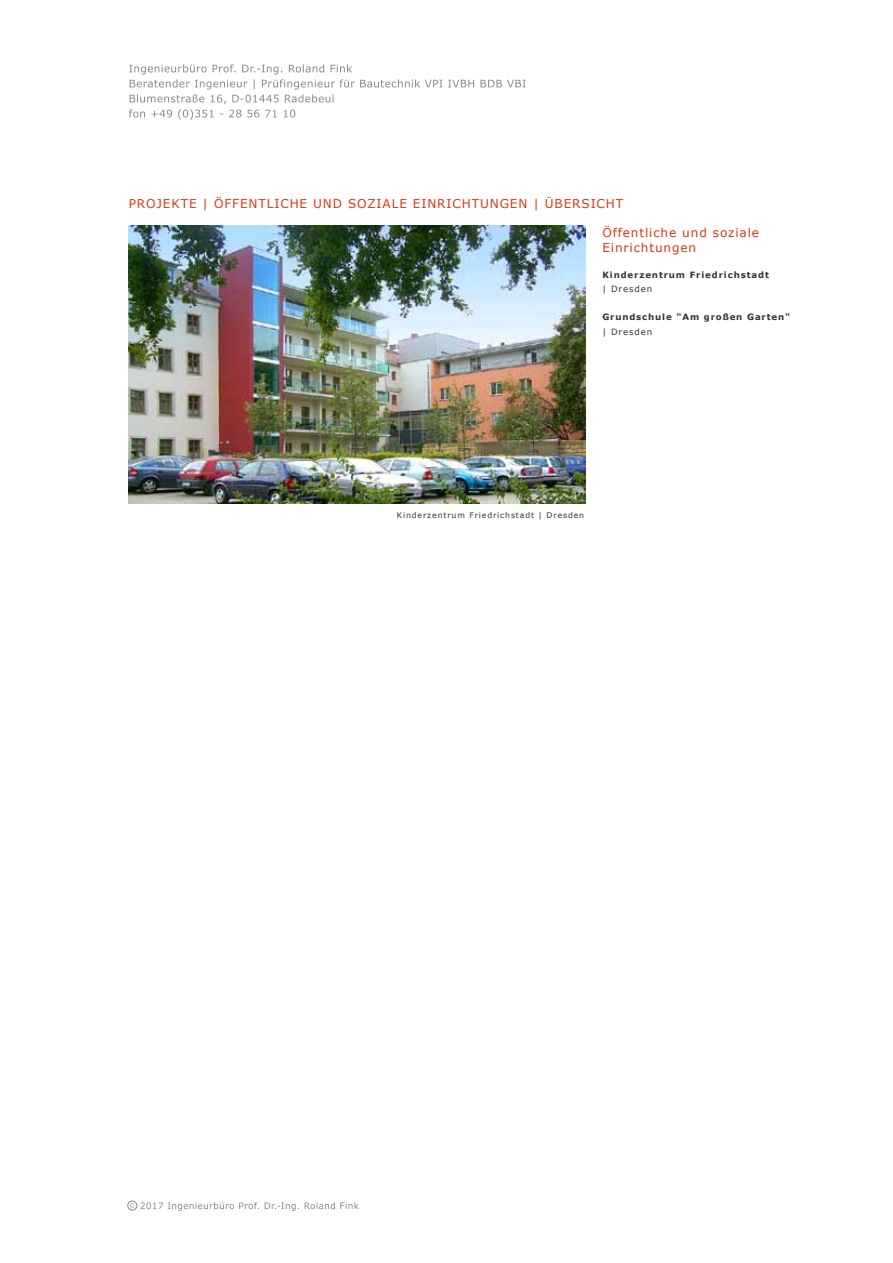
<style>
.page{position:relative;width:893px;height:1263px;background:#fff}
.page>*{position:absolute;margin:0;border:0;box-sizing:border-box;transform-origin:0 0}
.t1{font:12.15px/14.7px "Verdana";letter-spacing:.07em;color:#d83811}
.t2{font:700 8.7px "Verdana";letter-spacing:.1em;color:#333}
.t3{font:8.7px "Verdana";letter-spacing:.1em;color:#333}
.t4{font:7.8px "Verdana";letter-spacing:.11em;color:#333}
</style>
<div class="page">
<svg style="left:129px;top:64px;width:397px;height:55px"></svg>
<svg style="left:141px;top:1202px;width:218px;height:9px"></svg>
<div style="left:128px;top:1201px;width:9px;height:9px;border:1px solid #87888a;border-radius:50%"></div>
<svg style="left:130px;top:1203px;width:4px;height:5px"></svg>
<img style="left:129px;top:225px;width:456px;height:278px">
<p class="t1" style="left:129px;top:196px;width:496px">PROJEKTE | ÖFFENTLICHE UND SOZIALE EINRICHTUNGEN | ÜBERSICHT</p>
<p class="t1" style="left:602px;top:226px;width:158px">Öffentliche und soziale<br>Einrichtungen</p>
<p class="t2" style="left:602px;top:269px;width:168px">Kinderzentrum Friedrichstadt</p>
<p class="t3" style="left:602px;top:284px;width:51px">| Dresden</p>
<p class="t2" style="left:602px;top:311px;width:189px">Grundschule "Am großen Garten"</p>
<p class="t3" style="left:602px;top:326px;width:51px">| Dresden</p>
<p class="t4" style="left:397px;top:510px;width:189px">Kinderzentrum Friedrichstadt | Dresden</p>
</div>
